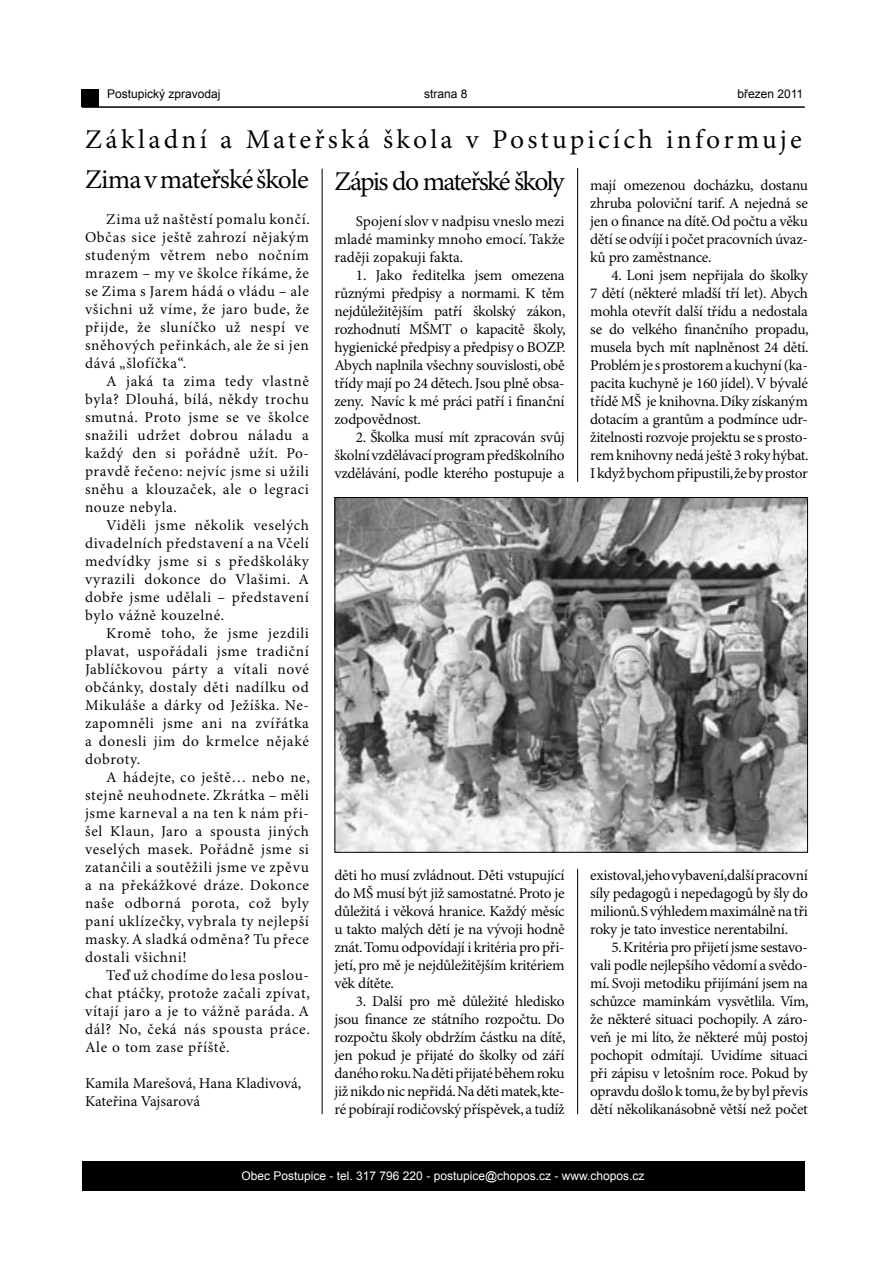
<style>
.page{position:relative;width:893px;height:1263px;background:#fff}
.page>*{position:absolute;margin:0;border:0;box-sizing:border-box;transform-origin:0 0}
.t1{font:27px "Minion Pro";letter-spacing:.105em;color:#000}
.t2{font:27px "Minion Pro";letter-spacing:-.065em;color:#000}
.t3{font:27px "Minion Pro";letter-spacing:-.035em;color:#000}
.t4{font:15px/18px "Minion Pro";letter-spacing:-.005em;color:#000;text-align:justify}
.t5{font:12px "Arial";color:#fff}
.t6{font:12px "Arial";color:#000}
</style>
<div class="page">
<div style="left:82px;top:1161px;width:722px;height:30px;background:#000"></div>
<div style="left:82px;top:89px;width:17px;height:18px;background:#000"></div>
<hr style="left:82px;top:106px;width:723px;height:2px;background:#000">
<hr style="left:322px;top:169px;width:1px;height:945px;background:#000">
<hr style="left:577px;top:869px;width:1px;height:245px;background:#000">
<hr style="left:577px;top:168px;width:1px;height:314px;background:#000">
<img style="left:336px;top:499px;width:470px;height:352px">
<p class="t6" style="left:107px;top:86px;width:115px">Postupický zpravodaj</p>
<p class="t6" style="left:424px;top:86px;width:45px">strana 8</p>
<p class="t6" style="left:737px;top:86px;width:67px">březen 2011</p>
<h1 class="t1" style="left:85px;top:123px;width:718px">Základní a Mateřská škola v Postupicích informuje</h1>
<h1 class="t3" style="left:85px;top:164px;width:225px">Zima v mateřské škole</h1>
<p class="t4" style="left:85px;top:211px;width:226px;text-indent:21px">Zima už naštěstí pomalu končí.<br>Občas sice ještě zahrozí nějakým studeným větrem nebo nočním mrazem – my ve školce říkáme, že se Zima s Jarem hádá o vládu – ale všichni už víme, že jaro bude, že přijde, že sluníčko už nespí ve sněhových peřinkách, ale že si jen dává „šlofíčka“.</p>
<p class="t4" style="left:85px;top:373px;width:225px;text-indent:21px">A jaká ta zima tedy vlastně byla? Dlouhá, bílá, někdy trochu smutná. Proto jsme se ve školce snažili udržet dobrou náladu a každý den si pořádně užít. Po&shy;pravdě řečeno: nejvíc jsme si užili sněhu a klouzaček, ale o legraci nouze nebyla.</p>
<p class="t4" style="left:85px;top:517px;width:225px;text-indent:21px">Viděli jsme několik veselých divadelních představení a na Včelí medvídky jsme si s předškoláky vyrazili dokonce do Vlašimi. A dobře jsme udělali – představení bylo vážně kouzelné.</p>
<p class="t4" style="left:85px;top:625px;width:225px;text-indent:21px">Kromě toho, že jsme jezdili plavat, uspořádali jsme tradiční Jablíčkovou párty a vítali nové občánky, dostaly děti nadílku od Mikuláše a dárky od Ježíška. Ne&shy;zapomněli jsme ani na zvířátka a donesli jim do krmelce nějaké dobroty.</p>
<p class="t4" style="left:85px;top:769px;width:226px;text-indent:21px">A hádejte, co ještě… nebo ne, stejně neuhodnete. Zkrátka – měli jsme karneval a na ten k nám při&shy;šel Klaun, Jaro a spousta jiných veselých masek. Pořádně jsme si zatančili a soutěžili jsme ve zpěvu a na překážkové dráze. Dokonce naše odborná porota, což byly paní uklízečky, vybrala ty nejlepší masky. A sladká odměna? Tu přece dostali všichni!</p>
<p class="t4" style="left:85px;top:967px;width:226px;text-indent:21px">Teď už chodíme do lesa poslou&shy;chat ptáčky, protože začali zpívat, vítají jaro a je to vážně paráda. A dál? No, čeká nás spousta práce.<br>Ale o tom zase příště.</p>
<p class="t4" style="left:85px;top:1075px;width:218px">Kamila Marešová, Hana Kladivová,<br>Kateřina Vajsarová</p>
<h1 class="t2" style="left:334px;top:165px;width:232px">Zápis do mateřské školy</h1>
<p class="t4" style="left:334px;top:212px;width:232px;text-indent:21px">Spojení slov v nadpisu vneslo mezi mladé maminky mnoho emocí. Takže raději zopakuji fakta.</p>
<p class="t4" style="left:334px;top:266px;width:233px;text-indent:21px">1. Jako ředitelka jsem omezena různými předpisy a normami. K těm nejdůležitějším patří školský zákon, rozhodnutí MŠMT o kapacitě školy, hygienické předpisy a předpisy o BOZP.<br>Abych naplnila všechny souvislosti, obě třídy mají po 24 dětech. Jsou plně obsa&shy;zeny. Navíc k mé práci patří i finanční zodpovědnost.</p>
<p class="t4" style="left:334px;top:428px;width:232px;text-indent:21px">2. Školka musí mít zpracován svůj školní vzdělávací program předškolního vzdělávání, podle kterého postupuje a</p>
<p class="t4" style="left:590px;top:176px;width:219px">mají omezenou docházku, dostanu zhruba poloviční tarif. A nejedná se jen o finance na dítě. Od počtu a věku dětí se odvíjí i počet pracovních úvaz&shy;ků pro zaměstnance.</p>
<p class="t4" style="left:590px;top:266px;width:220px;text-indent:21px">4. Loni jsem nepřijala do školky 7 dětí (některé mladší tří let). Abych mohla otevřít další třídu a nedostala se do velkého finančního propadu, musela bych mít naplněnost 24 dětí.<br>Problém je s prostorem a kuchyní (ka&shy;pacita kuchyně je 160 jídel). V bývalé třídě MŠ je knihovna. Díky získaným dotacím a grantům a podmínce udr&shy;žitelnosti rozvoje projektu se s prosto&shy;rem knihovny nedá ještě 3 roky hýbat.<br>I když bychom připustili, že by prostor</p>
<p class="t4" style="left:334px;top:866px;width:232px">děti ho musí zvládnout. Děti vstupující do MŠ musí být již samostatné. Proto je důležitá i věková hranice. Každý měsíc u takto malých dětí je na vývoji hodně znát. Tomu odpovídají i kritéria pro při&shy;jetí, pro mě je nejdůležitějším kritériem věk dítěte.</p>
<p class="t4" style="left:334px;top:992px;width:232px;text-indent:21px">3. Další pro mě důležité hledisko jsou finance ze státního rozpočtu. Do rozpočtu školy obdržím částku na dítě, jen pokud je přijaté do školky od září daného roku. Na děti přijaté během roku již nikdo nic nepřidá. Na děti matek, kte&shy;ré pobírají rodičovský příspěvek, a tudíž</p>
<p class="t4" style="left:590px;top:866px;width:219px">existoval, jeho vybavení, další pracovní síly pedagogů i nepedagogů by šly do milionů. S výhledem maximálně na tři roky je tato investice nerentabilní.</p>
<p class="t4" style="left:590px;top:938px;width:220px;text-indent:21px">5. Kritéria pro přijetí jsme sestavo&shy;vali podle nejlepšího vědomí a svědo&shy;mí. Svoji metodiku přijímání jsem na schůzce maminkám vysvětlila. Vím, že některé situaci pochopily. A záro&shy;veň je mi líto, že některé můj postoj pochopit odmítají. Uvidíme situaci při zápisu v letošním roce. Pokud by opravdu došlo k tomu, že by byl převis dětí několikanásobně větší než počet</p>
<p class="t5" style="left:242px;top:1168px;width:405px">Obec Postupice - tel. 317 796 220 - postupice@chopos.cz - www.chopos.cz</p>
</div>
